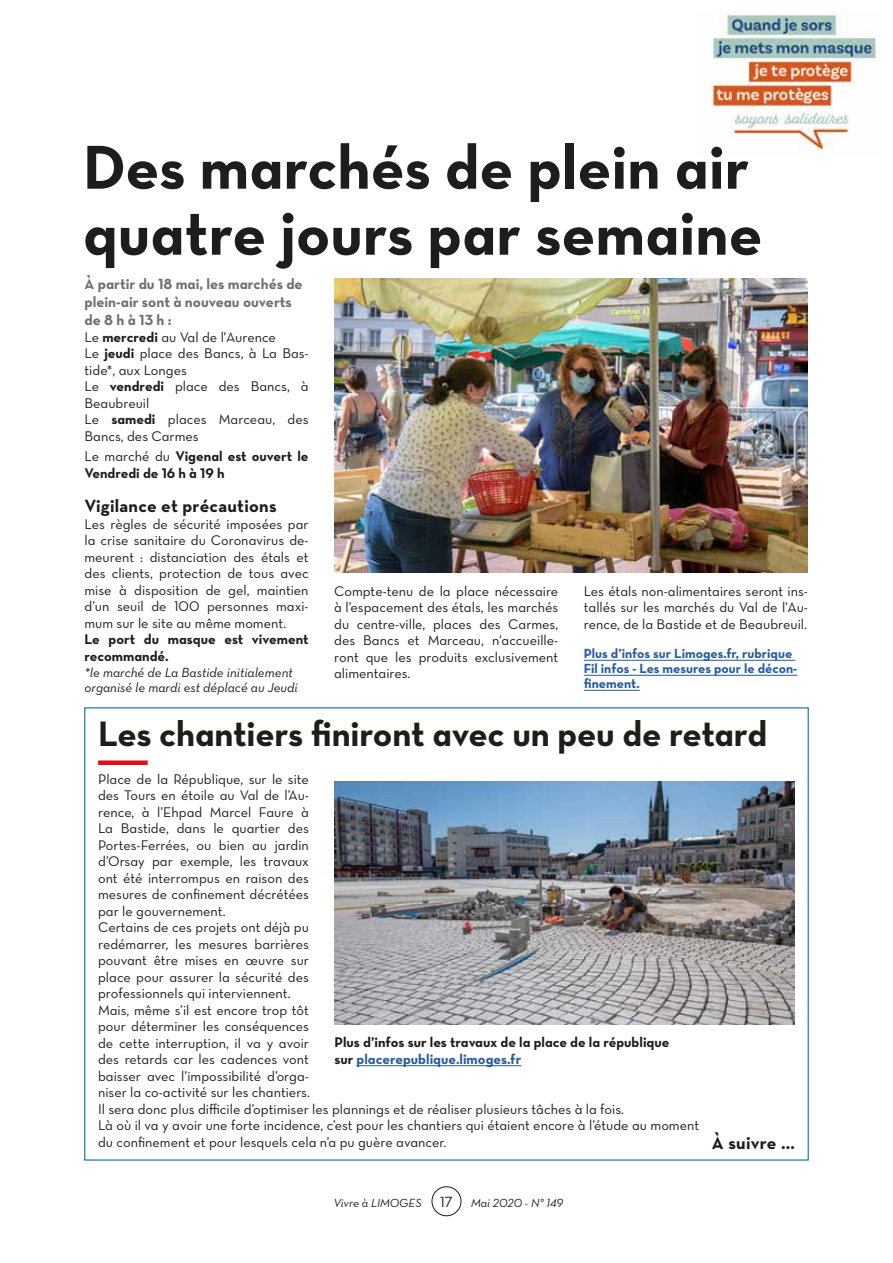
<style>
.page{position:relative;width:893px;height:1263px;background:#fff}
.page>*{position:absolute;margin:0;border:0;box-sizing:border-box;transform-origin:0 0}
.t1{font:63px/66px "Neutra Text Bold Alt";color:#1d1d1b}
.t2{font:36px "Neutra Text Bold Alt";letter-spacing:-.005em;color:#1d1d1b}
.t3{font:700 18px "Neutra Text";letter-spacing:.015em;color:#1d1d1b}
.t4{font:15px/18px "Neutra Text Bold Alt";color:#6f6f6f}
.t5{font:14.25px/16.5px "Neutra Text Book Alt";color:#1d1d1b;text-align:justify}
.t6{font:14.25px/16.5px "Neutra Text Bold Alt";color:#1d1d1b}
.t7{font:13.5px/15px "Neutra Text Bold Alt";color:#265b9c}
.t8{font:13.5px/15px "Neutra Text Book Italic Alt";color:#1d1d1b}
.t9{font:12px "Neutra Text Book Italic Alt";color:#1d1d1b}
.s1{font-family:"Neutra Text Bold Alt"}
.s2{font-family:"Neutra Text Book Alt"}
.s3{color:#265b9c}
.s4{font-family:"Neutra Text Book Alt";font-size:15px}
</style>
<div class="page">
<img style="left:711px;top:12px;width:166px;height:139px">
<hr style="left:584px;top:660px;width:211px;height:1px;background:#265b9c">
<hr style="left:584px;top:675px;width:213px;height:1px;background:#265b9c">
<hr style="left:584px;top:690px;width:56px;height:1px;background:#265b9c">
<div style="left:98px;top:760px;width:50px;height:5px;background:#e01017"></div>
<img style="left:334px;top:781px;width:460px;height:243px">
<hr style="left:357px;top:1065px;width:164px;height:1px;background:#265b9c">
<img style="left:334px;top:279px;width:474px;height:294px">
<div style="left:432px;top:1186px;width:29px;height:30px;border:1px solid #1d1d1b;border-radius:50%"></div>
<h1 class="t1" style="left:83px;top:133px;width:681px">Des marchés de plein air quatre jours par semaine</h1>
<p class="t4" style="left:85px;top:275px;width:220px">À partir du 18 mai, les marchés de plein-air sont à nouveau ouverts de 8 h à 13 h :</p>
<p class="t5" style="left:85px;top:328px;width:226px;text-align:left">Le <span class="s1">mercredi</span> au Val de l'Aurence<br>Le <span class="s1">jeudi</span> place des Bancs, à La Bas&shy;tide*, aux Longes<br>Le <span class="s1">vendredi</span> place des Bancs, à<br>Beaubreuil<br>Le <span class="s1">samedi</span> places Marceau, des<br>Bancs, des Carmes</p>
<p class="t6" style="left:85px;top:448px;width:226px"><span class="s2">Le marché du</span> Vigenal est ouvert le<br>Vendredi de 16 h à 19 h</p>
<p class="t3" style="left:85px;top:495px;width:194px">Vigilance et précautions</p>
<p class="t5" style="left:85px;top:515px;width:226px">Les règles de sécurité imposées par la crise sanitaire du Coronavirus de&shy;meurent : distanciation des étals et des clients, protection de tous avec mise à disposition de gel, maintien d’un seuil de 100 personnes maxi&shy;mum sur le site au même moment.</p>
<p class="t6" style="left:85px;top:631px;width:226px">Le port du masque est vivement recommandé.</p>
<p class="t5" style="left:334px;top:582px;width:226px">Compte-tenu de la place nécessaire à l’espacement des étals, les marchés du centre-ville, places des Carmes, des Bancs et Marceau, n'accueille&shy;ront que les produits exclusivement alimentaires.</p>
<p class="t5" style="left:584px;top:582px;width:226px">Les étals non-alimentaires seront ins&shy;tallés sur les marchés du Val de l'Au&shy;rence, de la Bastide et de Beaubreuil.</p>
<p class="t7" style="left:584px;top:646px;width:215px">Plus d’infos sur Limoges.fr, rubrique<br>Fil infos - Les mesures pour le décon&shy;finement.</p>
<h2 class="t2" style="left:98px;top:712px;width:671px">Les chantiers finiront avec un peu de retard</h2>
<p class="t5" style="left:98px;top:770px;width:603px;text-align:left">Place de la République, sur le site<br>des Tours en étoile au Val de l’Au-<br>rence, à l’Ehpad Marcel Faure à<br>La Bastide, dans le quartier des<br>Portes-Ferrées, ou bien au jardin<br>d’Orsay par exemple, les travaux<br>ont été interrompus en raison des<br>mesures de confinement décrétées<br>par le gouvernement.<br>Certains de ces projets ont déjà pu<br>redémarrer, les mesures barrières<br>pouvant être mises en œuvre sur<br>place pour assurer la sécurité des<br>professionnels qui interviennent.<br>Mais, même s’il est encore trop tôt<br>pour déterminer les conséquences<br>de cette interruption, il va y avoir<br>des retards car les cadences vont<br>baisser avec l’impossibilité d’orga-<br>niser la co-activité sur les chantiers.<br>Il sera donc plus difficile d’optimiser les plannings et de réaliser plusieurs tâches à la fois.<br>Là où il va y avoir une forte incidence, c’est pour les chantiers qui étaient encore à l’étude au moment du confinement et pour lesquels cela n’a pu guère avancer.</p>
<p class="t8" style="left:85px;top:665px;width:215px">*le marché de La Bastide initialement organisé le mardi est déplacé au Jeudi</p>
<p class="t6" style="left:334px;top:1034px;width:336px">Plus d’infos sur les travaux de la place de la république sur <span class="s3">placerepublique.limoges.fr</span></p>
<p class="t3" style="left:712px;top:1131px;width:85px">À suivre ...</p>
<p class="t9" style="left:334px;top:1195px;width:231px">Vivre à LIMOGES <span class="s4">17</span> Mai 2020 - N° 149</p>
</div>
